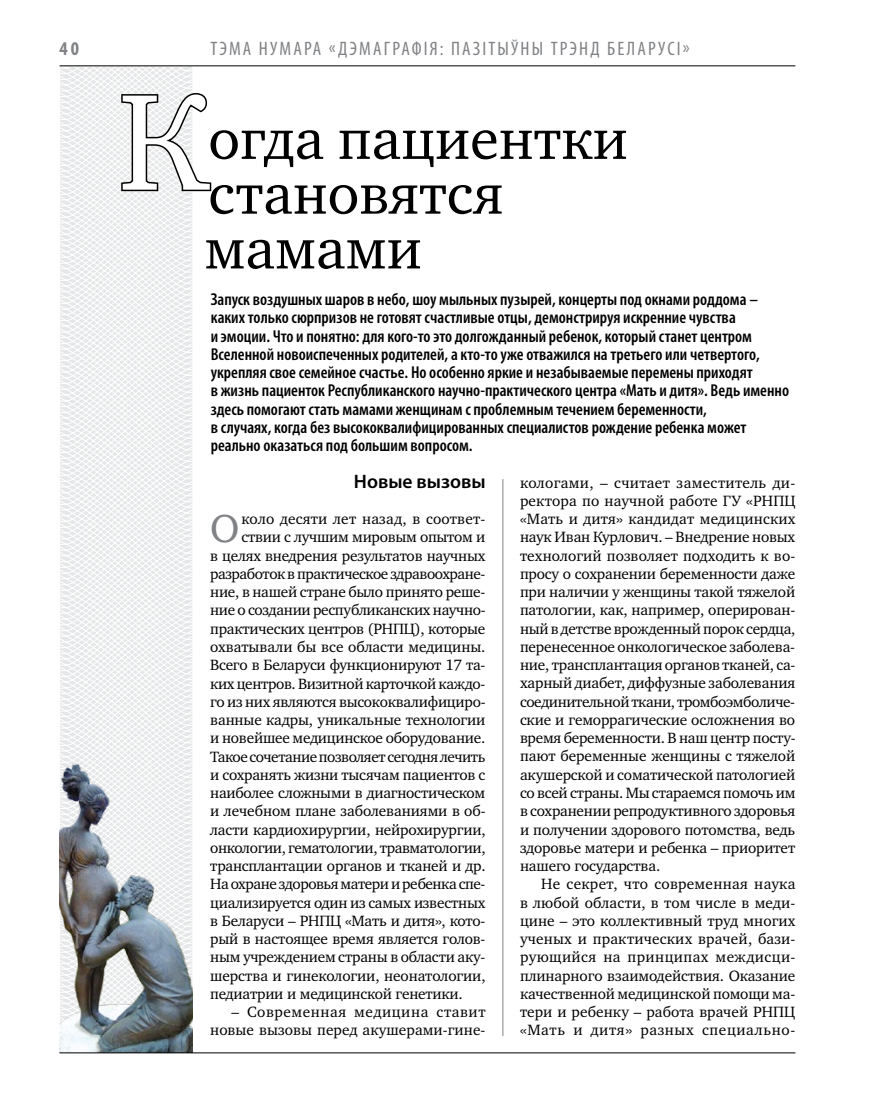
<style>
.page{position:relative;width:872px;height:1106px;background:#fff}
.page>*{position:absolute;margin:0;border:0;box-sizing:border-box;transform-origin:0 0}
.t1{font:140.1px "Charter C";color:#fff}
.t2{font:58.5px/54.8px "Charter C";color:#000}
.t3{font:40.05px "Charter C";color:#808285}
.t4{font:condensed 19.5px "Myriad Pro";letter-spacing:.11em;color:#808285}
.t5{font:600 19.5px "Myriad Pro";color:#000}
.t6{font:700 condensed 19.5px "Myriad Pro";color:#808285}
.t7{font:600 condensed 17.25px/18.3px "Myriad Pro";color:#000}
.t8{font:15.3px/18.3px "Charter C";letter-spacing:-.015em;color:#000;text-align:justify}
.t9{font:15.3px/18.3px "Charter C";letter-spacing:.02em;color:#000;text-align:right}
.t10{font:15.3px "Charter C";letter-spacing:.01em;color:#000}
</style>
<div class="page">
<svg style="left:59px;top:65px;width:192px;height:989px"></svg>
<hr style="left:60px;top:65px;width:735px;height:1px;background:#000">
<hr style="left:502px;top:479px;width:1px;height:557px;background:#808285">
<svg style="left:120px;top:91px;width:93px;height:102px"></svg>
<img style="left:60px;top:745px;width:133px;height:307px">
<hr style="left:60px;top:1052px;width:735px;height:1px;background:#000">
<p class="t6" style="left:60px;top:37px;width:21px">40</p>
<p class="t4" style="left:210px;top:37px;width:481px">Тэма нумара «Дэмаграфія: пазітыўны трэнд Беларусі»</p>
<h1 class="t1" style="left:118px;top:65px;width:92px">К</h1>
<h2 class="t2" style="left:204px;top:112px;width:425px">огда пациентки становятся мамами</h2>
<p class="t7" style="left:211px;top:290px;width:580px">Запуск воздушных шаров в небо, шоу мыльных пузырей, концерты под окнами роддома – каких только сюрпризов не готовят счастливые отцы, демонстрируя искренние чувства<br>и эмоции. Что и понятно: для кого-то это долгожданный ребенок, который станет центром Вселенной новоиспеченных родителей, а кто-то уже отважился на третьего или четвертого, укрепляя свое семейное счастье. Но особенно яркие и незабываемые перемены приходят<br>в жизнь пациенток Республиканского научно-практического центра «Мать и дитя». Ведь именно здесь помогают стать мамами женщинам с проблемным течением беременности,<br>в случаях, когда без высококвалифицированных специалистов рождение ребенка может реально оказаться под большим вопросом.</p>
<p class="t5" style="left:354px;top:468px;width:133px">Новые вызовы</p>
<h3 class="t3" style="left:210px;top:506px;width:31px">О</h3>
<p class="t10" style="left:241px;top:510px;width:246px">коло десяти лет назад, в соответ-</p>
<p class="t8" style="left:241px;top:528px;width:245px">ствии с лучшим мировым опытом и</p>
<p class="t8" style="left:210px;top:546px;width:277px">в целях внедрения результатов научных</p>
<p class="t8" style="left:210px;top:565px;width:277px">разработок в практическое здравоохране-</p>
<p class="t8" style="left:210px;top:583px;width:277px">ние, в нашей стране было принято реше-</p>
<p class="t8" style="left:210px;top:601px;width:277px">ние о создании республиканских научно-</p>
<p class="t8" style="left:210px;top:619px;width:277px">практических центров (РНПЦ), которые</p>
<p class="t8" style="left:210px;top:638px;width:277px">охватывали бы все области медицины.</p>
<p class="t8" style="left:210px;top:656px;width:277px">Всего в Беларуси функционируют 17 та-</p>
<p class="t8" style="left:210px;top:674px;width:277px">ких центров. Визитной карточкой каждо-</p>
<p class="t8" style="left:210px;top:692px;width:277px">го из них являются высококвалифициро-</p>
<p class="t8" style="left:210px;top:711px;width:277px">ванные кадры, уникальные технологии</p>
<p class="t8" style="left:210px;top:729px;width:277px">и новейшее медицинское оборудование.</p>
<p class="t8" style="left:210px;top:747px;width:277px">Такое сочетание позволяет сегодня лечить</p>
<p class="t8" style="left:210px;top:765px;width:277px">и сохранять жизни тысячам пациентов с</p>
<p class="t8" style="left:210px;top:784px;width:277px">наиболее сложными в диагностическом</p>
<p class="t8" style="left:210px;top:802px;width:277px">и лечебном плане заболеваниями в об-</p>
<p class="t8" style="left:210px;top:820px;width:277px">ласти кардиохирургии, нейрохирургии,</p>
<p class="t8" style="left:210px;top:838px;width:277px">онкологии, гематологии, травматологии,</p>
<p class="t8" style="left:210px;top:857px;width:277px">трансплантации органов и тканей и др.</p>
<p class="t8" style="left:210px;top:875px;width:277px">На охране здоровья матери и ребенка спе-</p>
<p class="t8" style="left:210px;top:893px;width:277px">циализируется один из самых известных</p>
<p class="t8" style="left:210px;top:911px;width:277px">в Беларуси – РНПЦ «Мать и дитя», кото-</p>
<p class="t8" style="left:210px;top:930px;width:277px">рый в настоящее время является голов-</p>
<p class="t8" style="left:210px;top:948px;width:277px">ным учреждением страны в области аку-</p>
<p class="t8" style="left:210px;top:966px;width:277px">шерства и гинекологии, неонатологии,</p>
<p class="t8" style="left:210px;top:984px;width:254px">педиатрии и медицинской генетики.</p>
<p class="t9" style="left:210px;top:1003px;width:277px">– Современная медицина ставит новые вызовы перед акушерами-гине-</p>
<p class="t8" style="left:520px;top:473px;width:277px">кологами, – считает заместитель ди&shy;ректора по научной работе ГУ «РНПЦ «Мать и дитя» кандидат медицинских наук Иван Курлович. – Внедрение новых технологий позволяет подходить к во&shy;просу о сохранении беременности даже при наличии у женщины такой тяжелой патологии, как, например, оперирован&shy;ный в детстве врожденный порок сердца, перенесенное онкологическое заболева&shy;ние, трансплантация органов тканей, са&shy;харный диабет, диффузные заболевания соединительной ткани, тромбоэмболиче&shy;ские и геморрагические осложнения во время беременности. В наш центр посту&shy;пают беременные женщины с тяжелой акушерской и соматической патологией со всей страны. Мы стараемся помочь им в сохранении репродуктивного здоровья и получении здорового потомства, ведь здоровье матери и ребенка – приоритет нашего государства.</p>
<p class="t8" style="left:520px;top:875px;width:277px;text-indent:21px">Не секрет, что современная наука в любой области, в том числе в меди&shy;цине – это коллективный труд многих ученых и практических врачей, бази&shy;рующийся на принципах междисци&shy;плинарного взаимодействия. Оказание качественной медицинской помощи ма&shy;тери и ребенку – работа врачей РНПЦ «Мать и дитя» разных специально-</p>
</div>
